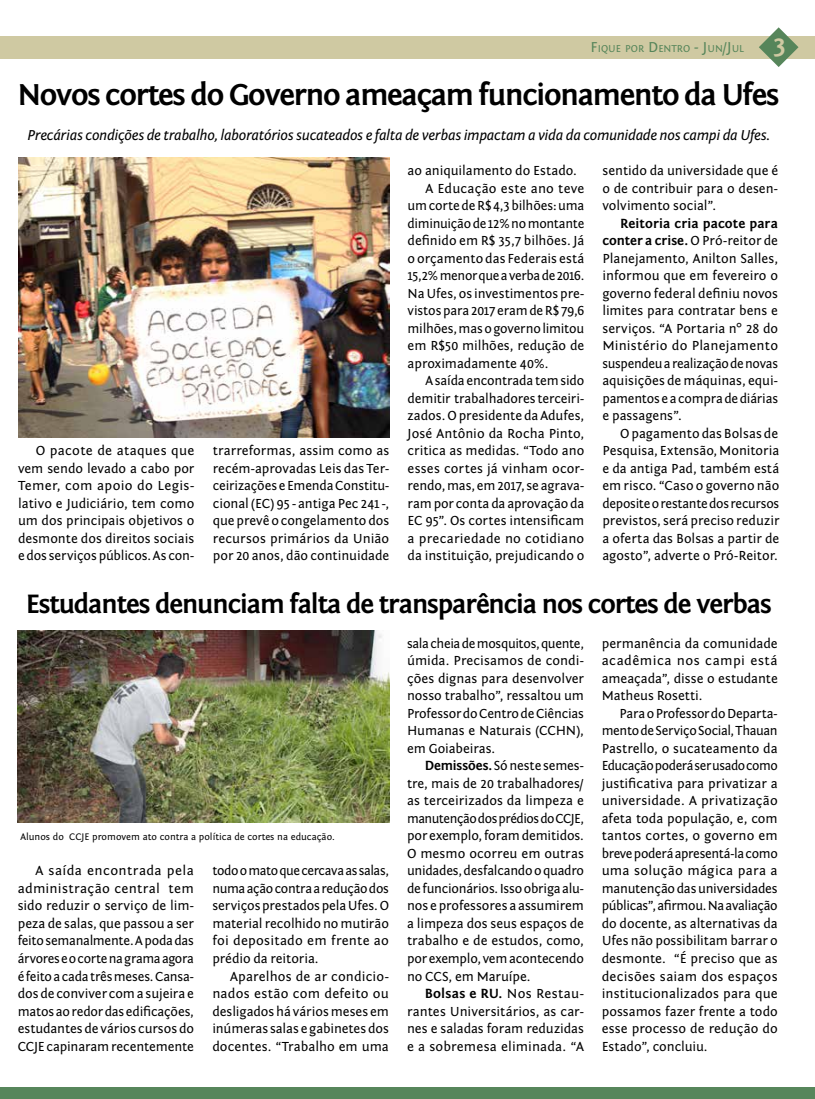
<style>
.page{position:relative;width:815px;height:1099px;background:#fff}
.page>*{position:absolute;margin:0;border:0;box-sizing:border-box;transform-origin:0 0}
.t1{font:700 31.25px "Fontin Sans";letter-spacing:-.04em;color:#000}
.t2{font:700 27.5px "Fontin Sans";letter-spacing:-.04em;color:#000}
.t3{font:700 26.25px "Fontin Sans";color:#cfc9a2}
.t4{font:italic 15px "Fontin Sans";letter-spacing:-.02em;color:#000}
.t5{font:13.75px/17.5px "Fontin Sans";letter-spacing:-.005em;color:#000;text-align:justify}
.t6{font:13.75px "Fontin Sans";letter-spacing:-.025em;color:#000}
.t7{font:10.5px "Fontin Sans Small Caps";color:#55855a}
.t8{font:10px "Fontin Sans";color:#000}
.s1{font-size:15px}
.s2{font-weight:700}
</style>
<div class="page">
<div style="left:0;top:36px;width:815px;height:22px;background:#cfc9a2"></div>
<svg style="left:759px;top:27px;width:39px;height:40px"></svg>
<div style="left:0;top:1087px;width:815px;height:11px;background:#55855a"></div>
<img style="left:18px;top:630px;width:371px;height:192px">
<img style="left:18px;top:158px;width:371px;height:279px">
<p class="t7" style="left:591px;top:43px;width:155px"><span class="s1">F</span>IQUE POR <span class="s1">D</span>ENTRO <span class="s1">- J</span>UN<span class="s1">/J</span>UL</p>
<h3 class="t3" style="left:773px;top:31px;width:15px">3</h3>
<h1 class="t1" style="left:18px;top:78px;width:763px">Novos cortes do Governo ameaçam funcionamento da Ufes</h1>
<p class="t4" style="left:28px;top:127px;width:744px">Precárias condições de trabalho, laboratórios sucateados e falta de verbas impactam a vida da comunidade nos campi da Ufes.</p>
<p class="t5" style="left:18px;top:442px;width:178px;text-indent:18px">O pacote de ataques que vem sendo levado a cabo por Temer, com apoio do Legis&shy;lativo e Judiciário, tem como um dos principais objetivos o desmonte dos direitos sociais e dos serviços públicos. As con-</p>
<p class="t5" style="left:213px;top:442px;width:178px">trarreformas, assim como as recém-aprovadas Leis das Ter&shy;ceirizações e Emenda Constitu&shy;cional (EC) 95 - antiga Pec 241 -, que prevê o congelamento dos recursos primários da União por 20 anos, dão continuidade</p>
<p class="t5" style="left:408px;top:162px;width:171px">ao aniquilamento do Estado.</p>
<p class="t5" style="left:425px;top:179px;width:161px">A Educação este ano teve</p>
<p class="t5" style="left:408px;top:197px;width:178px">um corte de R$ 4,3 bilhões: uma</p>
<p class="t6" style="left:408px;top:215px;width:178px">diminuição de 12% no montante</p>
<p class="t5" style="left:408px;top:232px;width:178px">definido em R$ 35,7 bilhões. Já</p>
<p class="t5" style="left:408px;top:249px;width:178px">o orçamento das Federais está</p>
<p class="t6" style="left:408px;top:268px;width:178px">15,2% menor que a verba de 2016.</p>
<p class="t5" style="left:408px;top:284px;width:178px">Na Ufes, os investimentos pre-</p>
<p class="t5" style="left:408px;top:302px;width:178px">vistos para 2017 eram de R$ 79,6</p>
<p class="t5" style="left:408px;top:319px;width:178px">milhões, mas o governo limitou</p>
<p class="t5" style="left:408px;top:337px;width:178px">em R$50 milhões, redução de</p>
<p class="t5" style="left:408px;top:354px;width:142px">aproximadamente 40%.</p>
<p class="t5" style="left:425px;top:372px;width:160px">A saída encontrada tem sido</p>
<p class="t5" style="left:408px;top:389px;width:178px">demitir trabalhadores terceiri-</p>
<p class="t5" style="left:408px;top:407px;width:178px">zados. O presidente da Adufes,</p>
<p class="t5" style="left:408px;top:424px;width:178px">José Antônio da Rocha Pinto,</p>
<p class="t5" style="left:408px;top:442px;width:178px">critica as medidas. “Todo ano</p>
<p class="t5" style="left:408px;top:459px;width:178px">esses cortes já vinham ocor-</p>
<p class="t5" style="left:408px;top:477px;width:178px">rendo, mas, em 2017, se agrava-</p>
<p class="t5" style="left:408px;top:494px;width:178px">ram por conta da aprovação da</p>
<p class="t5" style="left:408px;top:512px;width:178px">EC 95”. Os cortes intensificam</p>
<p class="t5" style="left:408px;top:529px;width:178px">a precariedade no cotidiano</p>
<p class="t5" style="left:408px;top:547px;width:178px">da instituição, prejudicando o</p>
<p class="t5" style="left:602px;top:162px;width:177px">sentido da universidade que é o de contribuir para o desen&shy;volvimento social”.</p>
<p class="t5" style="left:602px;top:214px;width:177px;text-indent:18px"><span class="s2">Reitoria cria pacote para conter a crise.</span> O Pró-reitor de Planejamento, Anilton Salles, informou que em fevereiro o governo federal definiu novos limites para contratar bens e serviços. “A Portaria n° 28 do Ministério do Planejamento suspendeu a realização de novas aquisições de máquinas, equi&shy;pamentos e a compra de diárias e passagens”.</p>
<p class="t5" style="left:602px;top:424px;width:178px;text-indent:18px">O pagamento das Bolsas de Pesquisa, Extensão, Monitoria e da antiga Pad, também está em risco. “Caso o governo não deposite o restante dos recursos previstos, será preciso reduzir a oferta das Bolsas a partir de agosto”, adverte o Pró-Reitor.</p>
<h2 class="t2" style="left:26px;top:588px;width:748px">Estudantes denunciam falta de transparência nos cortes de verbas</h2>
<p class="t8" style="left:20px;top:831px;width:316px">Alunos do CCJE promovem ato contra a política de cortes na educação.</p>
<p class="t5" style="left:18px;top:862px;width:178px;text-indent:18px">A saída encontrada pela administração central tem sido reduzir o serviço de lim&shy;peza de salas, que passou a ser feito semanalmente. A poda das árvores e o corte na grama agora é feito a cada três meses. Cansa&shy;dos de conviver com a sujeira e matos ao redor das edificações, estudantes de vários cursos do CCJE capinaram recentemente</p>
<p class="t5" style="left:212px;top:862px;width:178px">todo o mato que cercava as salas, numa ação contra a redução dos serviços prestados pela Ufes. O material recolhido no mutirão foi depositado em frente ao prédio da reitoria.</p>
<p class="t5" style="left:212px;top:967px;width:178px;text-indent:18px">Aparelhos de ar condicio&shy;nados estão com defeito ou desligados há vários meses em inúmeras salas e gabinetes dos docentes. “Trabalho em uma</p>
<p class="t5" style="left:407px;top:634px;width:178px">sala cheia de mosquitos, quente, úmida. Precisamos de condi&shy;ções dignas para desenvolver nosso trabalho”, ressaltou um Professor do Centro de Ciências Humanas e Naturais (CCHN), em Goiabeiras.</p>
<p class="t5" style="left:407px;top:757px;width:178px;text-indent:18px"><span class="s2">Demissões.</span> Só neste semes&shy;tre, mais de 20 trabalhadores/ as terceirizados da limpeza e manutenção dos prédios do CCJE, por exemplo, foram demitidos.<br>O mesmo ocorreu em outras unidades, desfalcando o quadro de funcionários. Isso obriga alu&shy;nos e professores a assumirem a limpeza dos seus espaços de trabalho e de estudos, como, por exemplo, vem acontecendo no CCS, em Maruípe.</p>
<p class="t5" style="left:407px;top:984px;width:178px;text-indent:18px"><span class="s2">Bolsas e RU.</span> Nos Restau&shy;rantes Universitários, as car&shy;nes e saladas foram reduzidas e a sobremesa eliminada. “A</p>
<p class="t5" style="left:602px;top:634px;width:178px">permanência da comunidade acadêmica nos campi está ameaçada”, disse o estudante Matheus Rosetti.</p>
<p class="t5" style="left:602px;top:704px;width:178px;text-indent:18px">Para o Professor do Departa&shy;mento de Serviço Social, Thauan Pastrello, o sucateamento da Educação poderá ser usado como justificativa para privatizar a universidade. A privatização afeta toda população, e, com tantos cortes, o governo em breve poderá apresentá-la como uma solução mágica para a manutenção das universidades públicas”, afirmou. Na avaliação do docente, as alternativas da Ufes não possibilitam barrar o desmonte. “É preciso que as decisões saiam dos espaços institucionalizados para que possamos fazer frente a todo esse processo de redução do Estado”, concluiu.</p>
</div>
